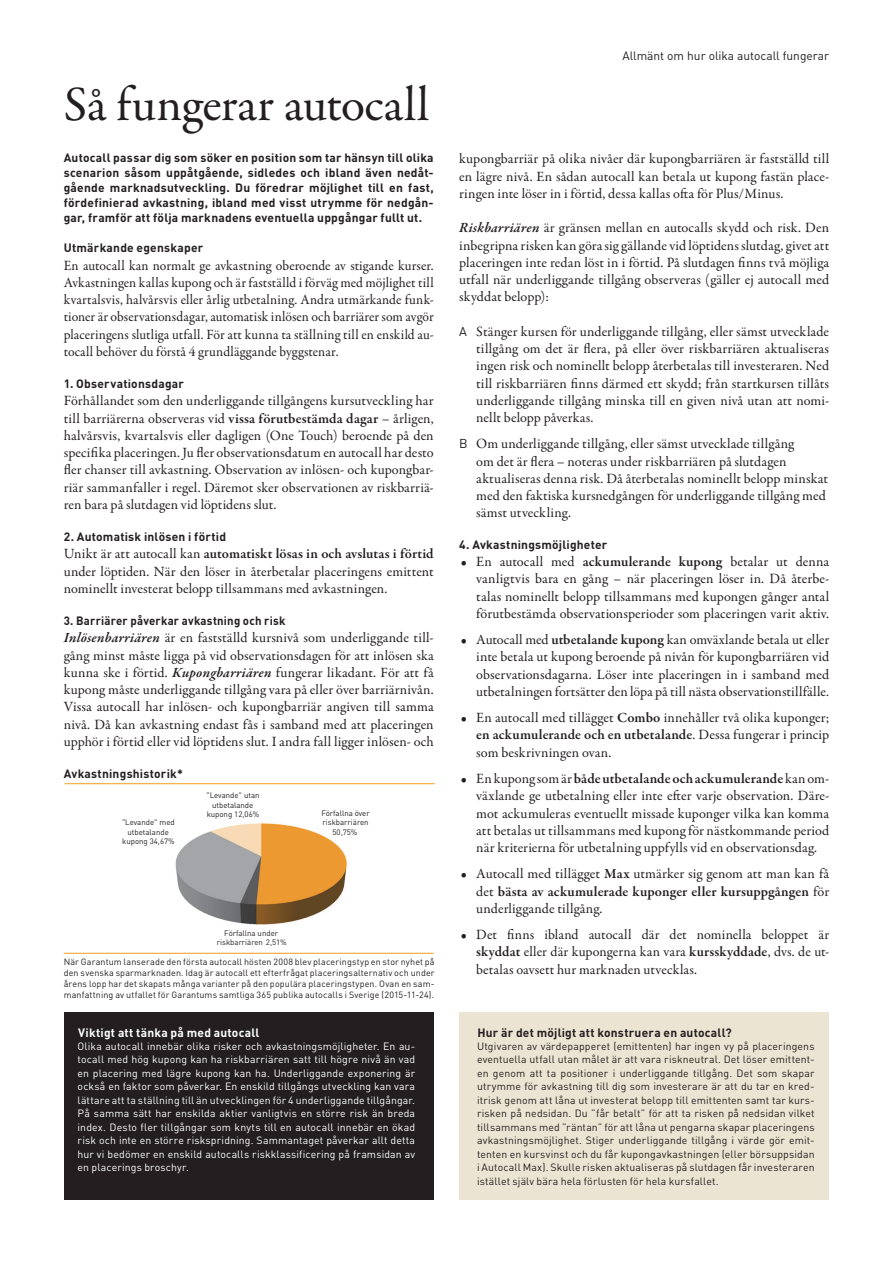
<style>
.page{position:relative;width:893px;height:1263px;background:#fff}
.page>*{position:absolute;margin:0;border:0;box-sizing:border-box;transform-origin:0 0}
.t1{font:49.5px "Garamond Premr Pro";letter-spacing:-.005em;color:#231f20}
.Brödtext{font:14.25px/17.2px "Garamond Premr Pro";letter-spacing:.005em;color:#231f20;text-align:justify}
.Brödtext-2{font:14.25px/17.2px "Garamond Premr Pro";letter-spacing:.005em;color:#231f20;text-align:justify;scale:.96 1}
.Brödtext-3{font:700 12px/15px "DINOT";letter-spacing:.02em;color:#231f20;text-align:justify}
.Brödtext-4{font:700 12px "DINOT";letter-spacing:.02em;color:#231f20;scale:.95 1}
.Brödtext-5{font:12px "DINOT";color:#231f20}
.Brödtext-6{font:700 12px "DINOT";letter-spacing:.02em;color:#fff}
.Brödtext-7{font:10.5px/13.5px "DINOT";letter-spacing:.015em;color:#231f20;text-align:justify}
.Brödtext-8{font:10.5px/13.5px "DINOT";letter-spacing:.015em;color:#fff;text-align:justify}
.Brödtext-9{font:9px/11.2px "DINOT";letter-spacing:.01em;color:#231f20;text-align:justify}
.t2{font:7.8px/9.4px "DINOT";color:#231f20;text-align:center}
.s1{font-weight:600}
.s2{font-weight:600;font-style:italic}
.s3{font-family:"DINOT";font-size:12.75px}
</style>
<div class="page">
<div style="left:459px;top:1012px;width:370px;height:187px;background:#ece4d2"></div>
<div style="left:64px;top:1012px;width:370px;height:187px;background:#231f20"></div>
<hr style="left:65px;top:783px;width:370px;height:1px;background:#f89c1c">
<hr style="left:64px;top:953px;width:370px;height:1px;background:#f89c1c">
<img style="left:175px;top:823px;width:172px;height:102px">
<p class="t1" style="left:64px;top:74px;width:367px">Så fungerar autocall</p>
<p class="Brödtext-3" style="left:64px;top:150px;width:371px">Autocall passar dig som söker en position som tar hänsyn till olika scenarion såsom uppåtgående, sidledes och ibland även nedåt&shy;gående marknadsutveckling. Du föredrar möjlighet till en fast, fördefinierad avkastning, ibland med visst utrymme för nedgån&shy;gar, framför att följa marknadens eventuella uppgångar fullt ut.</p>
<p class="Brödtext-3" style="left:64px;top:240px;width:141px">Utmärkande egenskaper</p>
<p class="Brödtext-2" style="left:64px;top:257px;width:387px">En autocall kan normalt ge avkastning oberoende av stigande kurser.<br>Avkastningen kallas kupong och är fastställd i förväg med möjlighet till kvartalsvis, halvårsvis eller årlig utbetalning. Andra utmärkande funk&shy;tioner är observationsdagar, automatisk inlösen och barriärer som avgör placeringens slutliga utfall. För att kunna ta ställning till en enskild au&shy;tocall behöver du förstå 4 grundläggande byggstenar.</p>
<p class="Brödtext-3" style="left:64px;top:376px;width:122px">1. Observationsdagar</p>
<p class="Brödtext" style="left:64px;top:392px;width:371px">Förhållandet som den underliggande tillgångens kursutveckling har till barriärerna observeras vid <span class="s1">vissa förutbestämda dagar</span> – årligen, halvårsvis, kvartalsvis eller dagligen (One Touch) beroende på den specifika placeringen. Ju fler observationsdatum en autocall har desto fler chanser till avkastning. Observation av inlösen- och kupongbar&shy;riär sammanfaller i regel. Däremot sker observationen av riskbarriä&shy;ren bara på slutdagen vid löptidens slut.</p>
<p class="Brödtext-3" style="left:64px;top:529px;width:164px">2. Automatisk inlösen i förtid</p>
<p class="Brödtext" style="left:64px;top:545px;width:371px">Unikt är att autocall kan <span class="s1">automatiskt lösas in och avslutas i förtid </span>under löptiden. När den löser in återbetalar placeringens emittent nominellt investerat belopp tillsammans med avkastningen.</p>
<p class="Brödtext-4" style="left:64px;top:613px;width:235px">3. Barriärer påverkar avkastning och risk</p>
<p class="Brödtext" style="left:64px;top:629px;width:371px"><span class="s2">Inlösenbarriären</span> är en fastställd kursnivå som underliggande till&shy;gång minst måste ligga på vid observationsdagen för att inlösen ska kunna ske i förtid. <span class="s2">Kupongbarriären</span> fungerar likadant. För att få kupong måste underliggande tillgång vara på eller över barriärnivån.<br>Vissa autocall har inlösen- och kupongbarriär angiven till samma nivå. Då kan avkastning endast fås i samband med att placeringen upphör i förtid eller vid löptidens slut. I andra fall ligger inlösen- och</p>
<p class="Brödtext-3" style="left:64px;top:766px;width:121px">Avkastningshistorik*</p>
<p class="t2" style="left:122px;top:817px;width:54px">"Levande" med utbetalande kupong 34,67%</p>
<p class="t2" style="left:207px;top:790px;width:55px">"Levande" utan utbetalande kupong 12,06%</p>
<p class="t2" style="left:217px;top:928px;width:71px">Förfallna under riskbarriären 2,51%</p>
<p class="t2" style="left:321px;top:808px;width:50px">Förfallna över riskbarriären<br>50,75%</p>
<p class="Brödtext-9" style="left:64px;top:955px;width:372px">När Garantum lanserade den första autocall hösten 2008 blev placeringstyp en stor nyhet på den svenska sparmarknaden. Idag är autocall ett efterfrågat placeringsalternativ och under årens lopp har det skapats många varianter på den populära placeringstypen. Ovan en sam&shy;manfattning av utfallet för Garantums samtliga 365 publika autocalls i Sverige (2015-11-24).</p>
<p class="Brödtext-6" style="left:78px;top:1024px;width:183px">Viktigt att tänka på med autocall</p>
<p class="Brödtext-8" style="left:78px;top:1039px;width:339px">Olika autocall innebär olika risker och avkastningsmöjligheter. En au&shy;tocall med hög kupong kan ha riskbarriären satt till högre nivå än vad en placering med lägre kupong kan ha. Underliggande exponering är också en faktor som påverkar. En enskild tillgångs utveckling kan vara lättare att ta ställning till än utvecklingen för 4 underliggande tillgångar.<br>På samma sätt har enskilda aktier vanligtvis en större risk än breda index. Desto fler tillgångar som knyts till en autocall innebär en ökad risk och inte en större riskspridning. Sammantaget påverkar allt detta hur vi bedömer en enskild autocalls riskklassificering på framsidan av en placerings broschyr.</p>
<p class="Brödtext-5" style="left:622px;top:48px;width:208px">Allmänt om hur olika autocall fungerar</p>
<p class="Brödtext" style="left:459px;top:151px;width:371px">kupongbarriär på olika nivåer där kupongbarriären är fastställd till en lägre nivå. En sådan autocall kan betala ut kupong fastän place&shy;ringen inte löser in i förtid, dessa kallas ofta för Plus/Minus.</p>
<p class="Brödtext" style="left:459px;top:220px;width:371px"><span class="s2">Riskbarriären</span> är gränsen mellan en autocalls skydd och risk. Den inbegripna risken kan göra sig gällande vid löptidens slutdag, givet att placeringen inte redan löst in i förtid. På slutdagen finns två möjliga utfall när underliggande tillgång observeras (gäller ej autocall med skyddat belopp):</p>
<p class="Brödtext" style="left:476px;top:323px;width:354px;text-indent:-17px"><span class="s3">A</span> Stänger kursen för underliggande tillgång, eller sämst utvecklade tillgång om det är flera, på eller över riskbarriären aktualiseras ingen risk och nominellt belopp återbetalas till investeraren. Ned till riskbarriären finns därmed ett skydd; från startkursen tillåts underliggande tillgång minska till en given nivå utan att nomi&shy;nellt belopp påverkas.</p>
<p class="Brödtext" style="left:476px;top:436px;width:353px;text-align:left;text-indent:-17px"><span class="s3">B</span> Om underliggande tillgång, eller sämst utvecklade tillgång<br>om det är flera – noteras under riskbarriären på slutdagen aktualiseras denna risk. Då återbetalas nominellt belopp minskat med den faktiska kursnedgången för underliggande tillgång med sämst utveckling.</p>
<p class="Brödtext-3" style="left:459px;top:537px;width:150px">4. Avkastningsmöjligheter</p>
<p class="Brödtext" style="left:476px;top:553px;width:354px;text-indent:-16px">• En autocall med <span class="s1">ackumulerande kupong</span> betalar ut denna vanligtvis bara en gång – när placeringen löser in. Då återbe&shy;talas nominellt belopp tillsammans med kupongen gånger antal förutbestämda observationsperioder som placeringen varit aktiv.</p>
<p class="Brödtext" style="left:476px;top:631px;width:354px;text-indent:-16px">• Autocall med <span class="s1">utbetalande kupong</span> kan omväxlande betala ut eller inte betala ut kupong beroende på nivån för kupongbarriären vid observationsdagarna. Löser inte placeringen in i samband med utbetalningen fortsätter den löpa på till nästa observationstillfälle.</p>
<p class="Brödtext" style="left:476px;top:709px;width:354px;text-indent:-16px">• En autocall med tillägget <span class="s1">Combo</span> innehåller två olika kuponger; <span class="s1">en ackumulerande och en utbetalande</span>. Dessa fungerar i princip som beskrivningen ovan.</p>
<p class="Brödtext" style="left:476px;top:770px;width:354px;text-indent:-16px">• En kupong som är <span class="s1">både utbetalande och ackumulerande</span> kan om&shy;växlande ge utbetalning eller inte efter varje observation. Däre&shy;mot ackumuleras eventuellt missade kuponger vilka kan komma att betalas ut tillsammans med kupong för nästkommande period när kriterierna för utbetalning uppfylls vid en observationsdag.</p>
<p class="Brödtext" style="left:476px;top:865px;width:354px;text-indent:-16px">• Autocall med tillägget <span class="s1">Max</span> utmärker sig genom att man kan få det <span class="s1">bästa av ackumulerade kuponger eller kursuppgången</span> för underliggande tillgång.</p>
<p class="Brödtext" style="left:476px;top:926px;width:354px;text-indent:-16px">• Det finns ibland autocall där det nominella beloppet är <span class="s1">skyddat</span> eller där kupongerna kan vara <span class="s1">kursskyddade</span>, dvs. de ut&shy;betalas oavsett hur marknaden utvecklas.</p>
<p class="Brödtext-3" style="left:477px;top:1024px;width:256px">Hur är det möjligt att konstruera en autocall?</p>
<p class="Brödtext-7" style="left:477px;top:1039px;width:339px">Utgivaren av värdepapperet (emittenten) har ingen vy på placeringens eventuella utfall utan målet är att vara riskneutral. Det löser emittent&shy;en genom att ta positioner i underliggande tillgång. Det som skapar utrymme för avkastning till dig som investerare är att du tar en kred&shy;itrisk genom att låna ut investerat belopp till emittenten samt tar kurs&shy;risken på nedsidan. Du ”får betalt” för att ta risken på nedsidan vilket tillsammans med ”räntan” för att låna ut pengarna skapar placeringens avkastningsmöjlighet. Stiger underliggande tillgång i värde gör emit&shy;tenten en kursvinst och du får kupongavkastningen (eller börsuppsidan i Autocall Max). Skulle risken aktualiseras på slutdagen får investeraren istället själv bära hela förlusten för hela kursfallet.</p>
</div>
